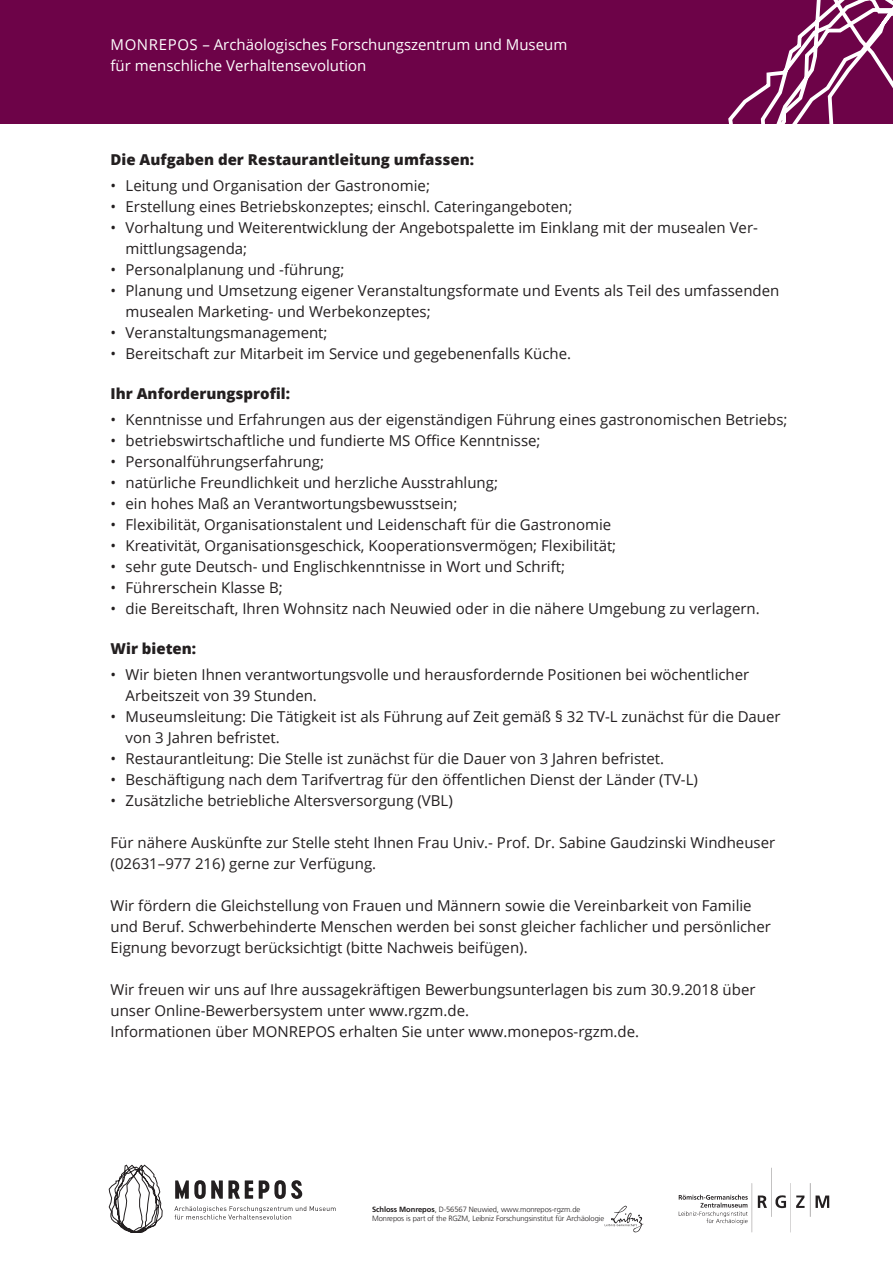
<style>
.page{position:relative;width:893px;height:1263px;background:#fff}
.page>*{position:absolute;margin:0;border:0;box-sizing:border-box;transform-origin:0 0}
.t1{font:15px/21px "Open Sans";color:#231f20}
.t2{font:15px/21px "Open Sans";color:#fff}
.t3{font:800 15px "Open Sans";color:#231f20}
.t4{font:300 7.5px/9.4px "Frutiger LT Com";letter-spacing:-.01em;color:#231f20}
.s1{font-weight:700}
</style>
<div class="page">
<div style="left:0;top:0;width:893px;height:123px;background:#6d0348"></div>
<svg style="left:728px;top:0;width:165px;height:124px"></svg>
<img style="left:678px;top:1167px;width:152px;height:66px">
<img style="left:605px;top:1205px;width:38px;height:27px">
<svg style="left:174px;top:1206px;width:162px;height:13px"></svg>
<svg style="left:175px;top:1180px;width:78px;height:19px"></svg>
<svg style="left:259px;top:1180px;width:43px;height:19px"></svg>
<svg style="left:109px;top:1165px;width:54px;height:67px"></svg>
<p class="t2" style="left:111px;top:33px;width:458px">MONREPOS – Archäologisches Forschungszentrum und Museum für menschliche Verhaltensevolution</p>
<p class="t3" style="left:111px;top:149px;width:365px">Die Aufgaben der Restaurantleitung umfassen:</p>
<p class="t1" style="left:111px;top:175px;width:321px">• Leitung und Organisation der Gastronomie;</p>
<p class="t1" style="left:111px;top:196px;width:463px">• Erstellung eines Betriebskonzeptes; einschl. Cateringangeboten;</p>
<p class="t1" style="left:126px;top:217px;width:634px;text-indent:-15px">• Vorhaltung und Weiterentwicklung der Angebotspalette im Einklang mit der musealen Ver&shy;mittlungsagenda;</p>
<p class="t1" style="left:111px;top:259px;width:235px">• Personalplanung und -führung;</p>
<p class="t1" style="left:126px;top:280px;width:655px;text-indent:-15px">• Planung und Umsetzung eigener Veranstaltungsformate und Events als Teil des umfassenden musealen Marketing- und Werbekonzeptes;</p>
<p class="t1" style="left:111px;top:322px;width:219px">• Veranstaltungsmanagement;</p>
<p class="t1" style="left:111px;top:343px;width:462px">• Bereitschaft zur Mitarbeit im Service und gegebenenfalls Küche.</p>
<p class="t3" style="left:111px;top:383px;width:181px">Ihr Anforderungsprofil:</p>
<p class="t1" style="left:111px;top:409px;width:678px">• Kenntnisse und Erfahrungen aus der eigenständigen Führung eines gastronomischen Betriebs;</p>
<p class="t1" style="left:111px;top:430px;width:431px">• betriebswirtschaftliche und fundierte MS Office Kenntnisse;</p>
<p class="t1" style="left:111px;top:451px;width:215px">• Personalführungserfahrung;</p>
<p class="t1" style="left:111px;top:472px;width:389px">• natürliche Freundlichkeit und herzliche Ausstrahlung;</p>
<p class="t1" style="left:111px;top:493px;width:348px">• ein hohes Maß an Verantwortungsbewusstsein;</p>
<p class="t1" style="left:111px;top:514px;width:502px">• Flexibilität, Organisationstalent und Leidenschaft für die Gastronomie</p>
<p class="t1" style="left:111px;top:535px;width:507px">• Kreativität, Organisationsgeschick, Kooperationsvermögen; Flexibilität;</p>
<p class="t1" style="left:111px;top:556px;width:456px">• sehr gute Deutsch- und Englischkenntnisse in Wort und Schrift;</p>
<p class="t1" style="left:111px;top:577px;width:174px">• Führerschein Klasse B;</p>
<p class="t1" style="left:111px;top:598px;width:651px">• die Bereitschaft, Ihren Wohnsitz nach Neuwied oder in die nähere Umgebung zu verlagern.</p>
<p class="t3" style="left:111px;top:638px;width:87px">Wir bieten:</p>
<p class="t1" style="left:126px;top:664px;width:625px;text-indent:-15px">• Wir bieten Ihnen verantwortungsvolle und herausfordernde Positionen bei wöchentlicher<br>Arbeitszeit von 39 Stunden.</p>
<p class="t1" style="left:126px;top:706px;width:657px;text-indent:-15px">• Museumsleitung: Die Tätigkeit ist als Führung auf Zeit gemäß § 32 TV-L zunächst für die Dauer von 3 Jahren befristet.</p>
<p class="t1" style="left:111px;top:748px;width:555px">• Restaurantleitung: Die Stelle ist zunächst für die Dauer von 3 Jahren befristet.</p>
<p class="t1" style="left:111px;top:769px;width:589px">• Beschäftigung nach dem Tarifvertrag für den öffentlichen Dienst der Länder (TV-L)</p>
<p class="t1" style="left:111px;top:790px;width:344px">• Zusätzliche betriebliche Altersversorgung (VBL)</p>
<p class="t1" style="left:111px;top:832px;width:666px">Für nähere Auskünfte zur Stelle steht Ihnen Frau Univ.- Prof. Dr. Sabine Gaudzinski Windheuser (02631–977 216) gerne zur Verfügung.</p>
<p class="t1" style="left:111px;top:895px;width:662px">Wir fördern die Gleichstellung von Frauen und Männern sowie die Vereinbarkeit von Familie und Beruf. Schwerbehinderte Menschen werden bei sonst gleicher fachlicher und persönlicher<br>Eignung bevorzugt berücksichtigt (bitte Nachweis beifügen).</p>
<p class="t1" style="left:111px;top:979px;width:646px">Wir freuen wir uns auf Ihre aussagekräftigen Bewerbungsunterlagen bis zum 30.9.2018 über unser Online-Bewerbersystem unter www.rgzm.de.<br>Informationen über MONREPOS erhalten Sie unter www.monepos-rgzm.de.</p>
<p class="t4" style="left:372px;top:1204px;width:234px"><span class="s1">Schloss Monrepos</span>, D-56567 Neuwied, www.monrepos-rgzm.de<br>Monrepos is part of the RGZM, Leibniz Forschungsinstitut für Archäologie</p>
</div>
